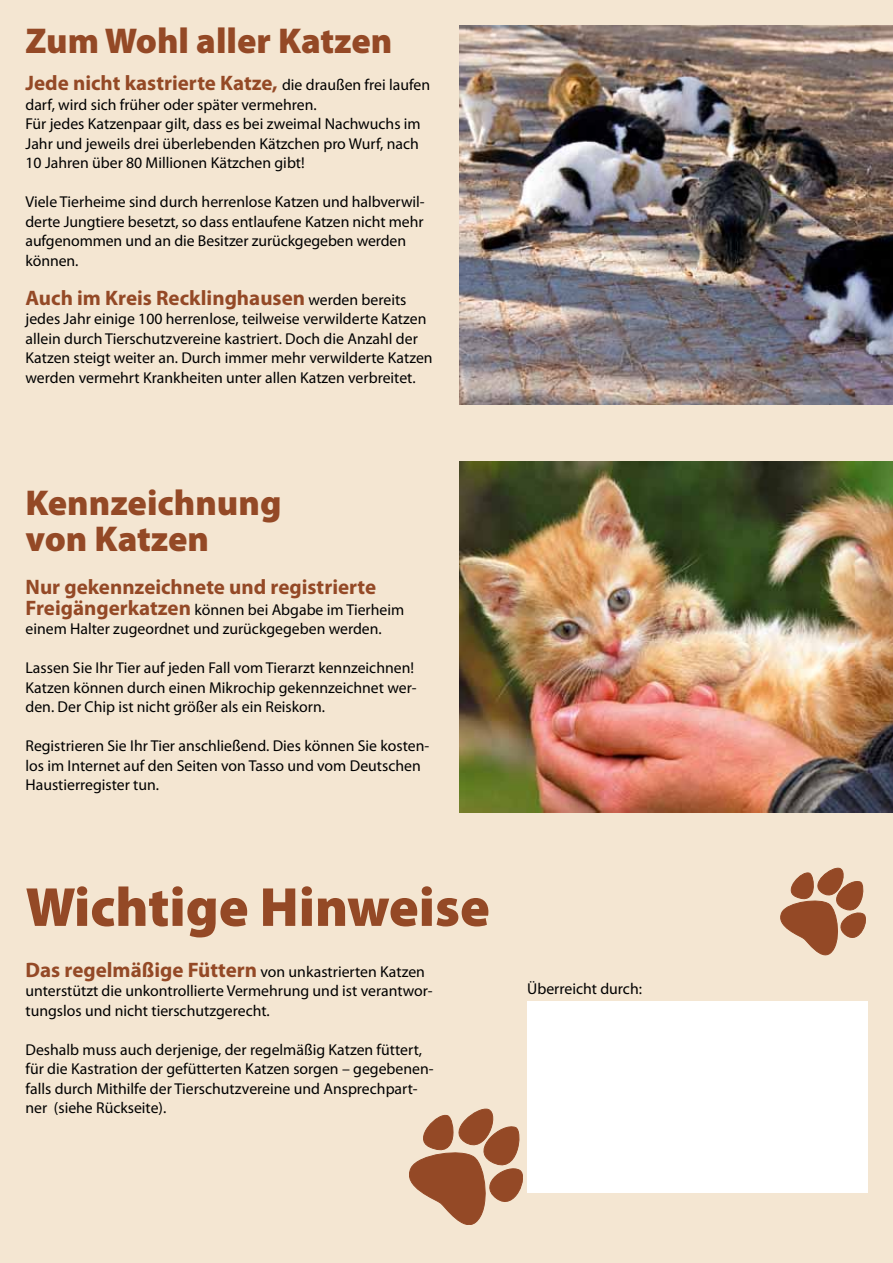
<style>
.page{position:relative;width:893px;height:1263px;background:#f4e6d2}
.page>*{position:absolute;margin:0;border:0;box-sizing:border-box;transform-origin:0 0}
.t1{font:900 55.5px "Myriad Pro";color:#944926}
.t2{font:900 36px/36px "Myriad Pro";color:#944926}
.t3{font:700 21px "Myriad Pro";color:#944926}
.t4{font:15.75px/19.5px "Myriad Pro";color:#000}
.s1{font-weight:400;font-size:15.75px;color:#000}
.s2{font-weight:700;font-size:21px;color:#944926}
</style>
<div class="page">
<img style="left:459px;top:26px;width:434px;height:378px">
<img style="left:459px;top:461px;width:434px;height:351px">
<svg style="left:409px;top:1109px;width:114px;height:116px"></svg>
<svg style="left:780px;top:868px;width:86px;height:87px"></svg>
<div style="left:527px;top:1001px;width:340px;height:191px;background:#fff"></div>
<h2 class="t2" style="left:26px;top:21px;width:368px">Zum Wohl aller Katzen</h2>
<h3 class="t3" style="left:26px;top:69px;width:406px">Jede nicht kastrierte Katze, <span class="s1">die draußen frei laufen</span></h3>
<p class="t4" style="left:26px;top:94px;width:397px">darf, wird sich früher oder später vermehren.<br>Für jedes Katzenpaar gilt, dass es bei zweimal Nachwuchs im Jahr und jeweils drei überlebenden Kätzchen pro Wurf, nach 10 Jahren über 80 Millionen Kätzchen gibt!</p>
<p class="t4" style="left:26px;top:192px;width:401px">Viele Tierheime sind durch herrenlose Katzen und halbverwil&shy;derte Jungtiere besetzt, so dass entlaufene Katzen nicht mehr aufgenommen und an die Besitzer zurückgegeben werden können.</p>
<h3 class="t3" style="left:26px;top:284px;width:382px">Auch im Kreis Recklinghausen <span class="s1">werden bereits</span></h3>
<p class="t4" style="left:26px;top:309px;width:409px">jedes Jahr einige 100 herrenlose, teilweise verwilderte Katzen allein durch Tierschutzvereine kastriert. Doch die Anzahl der Katzen steigt weiter an. Durch immer mehr verwilderte Katzen werden vermehrt Krankheiten unter allen Katzen verbreitet.</p>
<h2 class="t2" style="left:26px;top:483px;width:257px">Kennzeichnung von Katzen</h2>
<h3 class="t3" style="left:26px;top:573px;width:352px">Nur gekennzeichnete und registrierte</h3>
<p class="t4" style="left:26px;top:600px;width:380px"><span class="s2">Freigängerkatzen</span> können bei Abgabe im Tierheim einem Halter zugeordnet und zurückgegeben werden.</p>
<p class="t4" style="left:26px;top:658px;width:393px">Lassen Sie Ihr Tier auf jeden Fall vom Tierarzt kennzeichnen!<br>Katzen können durch einen Mikrochip gekennzeichnet wer&shy;den. Der Chip ist nicht größer als ein Reiskorn.</p>
<p class="t4" style="left:26px;top:736px;width:405px">Registrieren Sie Ihr Tier anschließend. Dies können Sie kosten&shy;los im Internet auf den Seiten von Tasso und vom Deutschen<br>Haustierregister tun.</p>
<h1 class="t1" style="left:26px;top:870px;width:466px">Wichtige Hinweise</h1>
<p class="t4" style="left:26px;top:961px;width:409px"><span class="s2">Das regelmäßige Füttern</span> von unkastrierten Katzen unterstützt die unkontrollierte Vermehrung und ist verantwor&shy;tungslos und nicht tierschutzgerecht.</p>
<p class="t4" style="left:26px;top:1039px;width:410px">Deshalb muss auch derjenige, der regelmäßig Katzen füttert, für die Kastration der gefütterten Katzen sorgen – gegebenen&shy;falls durch Mithilfe der Tierschutzvereine und Ansprechpart&shy;ner (siehe Rückseite).</p>
<p class="t4" style="left:527px;top:978px;width:116px">Überreicht durch:</p>
</div>
